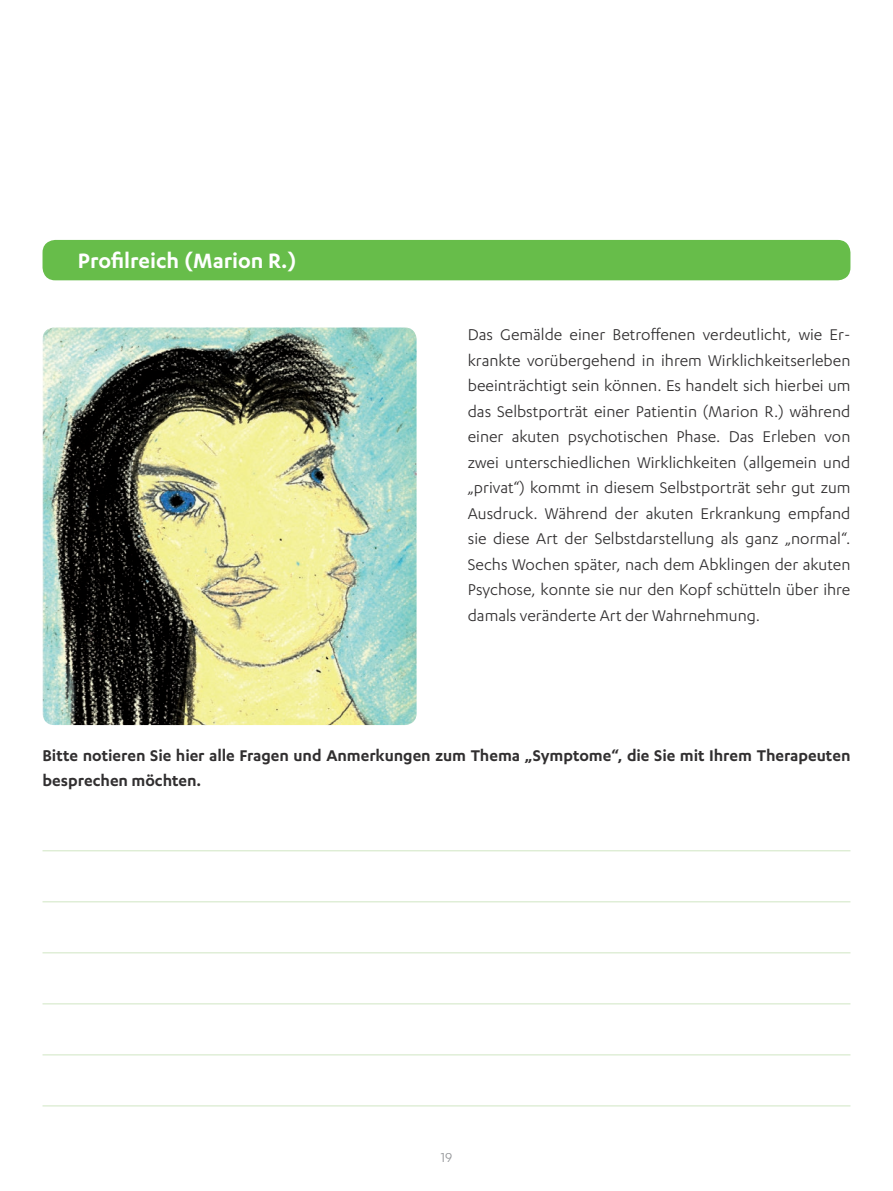
<style>
.page{position:relative;width:893px;height:1191px;background:#fff}
.page>*{position:absolute;margin:0;border:0;box-sizing:border-box;transform-origin:0 0}
.t1{font:600 24px "Karbon";color:#fff}
.t2{font:18px/25.5px "Karbon";color:#312f30}
.t3{font:600 18px/25.5px "Karbon";letter-spacing:-.005em;color:#312f30}
.t4{font:15px "Karbon";color:#939598}
</style>
<div class="page">
<div style="left:43px;top:240px;width:807px;height:40px;background:#67bd4a;border-radius:13px"></div>
<img style="left:43px;top:327px;width:374px;height:398px">
<hr style="left:43px;top:850px;width:807px;height:1px;background:#d0e6c3">
<hr style="left:43px;top:901px;width:807px;height:1px;background:#d0e6c3">
<hr style="left:43px;top:952px;width:807px;height:1px;background:#d0e6c3">
<hr style="left:43px;top:1003px;width:807px;height:1px;background:#d0e6c3">
<hr style="left:43px;top:1054px;width:807px;height:1px;background:#d0e6c3">
<hr style="left:43px;top:1105px;width:807px;height:1px;background:#d0e6c3">
<h1 class="t1" style="left:78px;top:247px;width:221px">Profilreich (Marion R.)</h1>
<p class="t2" style="left:468px;top:321px;width:384px">Das Gemälde einer Betroffenen verdeutlicht, wie Er&shy;krankte vorübergehend in ihrem Wirklichkeitserleben beeinträchtigt sein können. Es handelt sich hierbei um das Selbstporträt einer Patientin (Marion R.) während einer akuten psychotischen Phase. Das Erleben von zwei unterschiedlichen Wirklichkeiten (allgemein und „privat“) kommt in diesem Selbstporträt sehr gut zum Ausdruck. Während der akuten Erkrankung empfand sie diese Art der Selbstdarstellung als ganz „normal“.<br>Sechs Wochen später, nach dem Abklingen der akuten Psychose, konnte sie nur den Kopf schütteln über ihre damals veränderte Art der Wahrnehmung.</p>
<p class="t3" style="left:43px;top:742px;width:809px">Bitte notieren Sie hier alle Fragen und Anmerkungen zum Thema „Symptome“, die Sie mit Ihrem Therapeuten besprechen möchten.</p>
<p class="t4" style="left:441px;top:1148px;width:13px">19</p>
</div>
